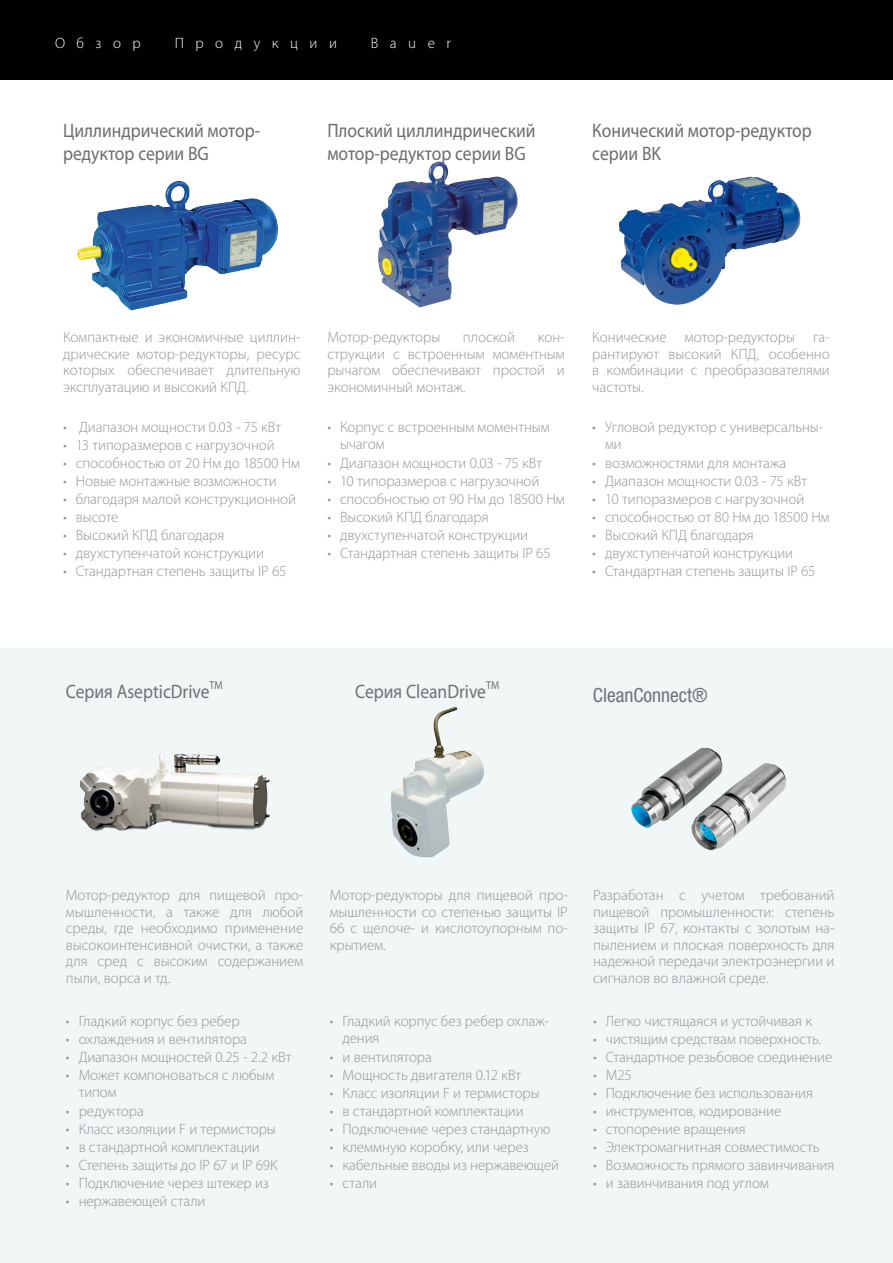
<style>
.page{position:relative;width:893px;height:1263px;background:#fff}
.page>*{position:absolute;margin:0;border:0;box-sizing:border-box;transform-origin:0 0}
.SUBHEADING_RU{font:19.5px/23.4px "Myriad Pro";color:#6c6d70;scale:.9 1}
.SUBHEADING{font:condensed 19.5px "Helvetica Neue LT Std";color:#6c6d70}
.BodycopyPunktListing{font:300 15px/16.5px "Myriad Pro";letter-spacing:-.005em;color:#939598}
.Bodycopy_RU{font:300 15px/16.5px "Myriad Pro";color:#939598;text-align:justify}
.Headline_1_RU{font:300 15px "Myriad Pro";letter-spacing:.77em;color:#fff}
.SUBHEADING_RU-2{font:11.4px "Myriad Pro";color:#6c6d70;scale:.9 1}
</style>
<div class="page">
<div style="left:0;top:0;width:893px;height:80px;background:#010101"></div>
<div style="left:0;top:648px;width:893px;height:615px;background:#f1f6f7"></div>
<img style="left:619px;top:176px;width:182px;height:129px">
<img style="left:378px;top:162px;width:140px;height:145px">
<img style="left:77px;top:180px;width:201px;height:131px">
<img style="left:390px;top:706px;width:94px;height:152px">
<img style="left:80px;top:753px;width:190px;height:79px">
<img style="left:631px;top:747px;width:155px;height:104px">
<p class="Headline_1_RU" style="left:55px;top:35px;width:87px">Обзор</p>
<p class="Headline_1_RU" style="left:175px;top:35px;width:164px">Продукции</p>
<p class="Headline_1_RU" style="left:371px;top:35px;width:82px">Bauer</p>
<p class="SUBHEADING_RU" style="left:63px;top:118px;width:220px">Циллиндрический мотор-</p>
<p class="SUBHEADING_RU" style="left:63px;top:142px;width:164px">редуктор серии BG</p>
<p class="SUBHEADING_RU" style="left:327px;top:118px;width:233px">Плоский циллиндрический мотор-редуктор серии BG</p>
<p class="SUBHEADING_RU" style="left:592px;top:118px;width:245px">Конический мотор-редуктор</p>
<p class="SUBHEADING_RU" style="left:592px;top:142px;width:78px">серии BK</p>
<p class="Bodycopy_RU" style="left:63px;top:329px;width:239px">Компактные и экономичные циллин&shy;дрические мотор-редукторы, ресурс которых обеспечивает длительную эксплуатацию и высокий КПД.</p>
<p class="BodycopyPunktListing" style="left:63px;top:419px;width:220px">• Диапазон мощности 0.03 - 75 кВт</p>
<p class="BodycopyPunktListing" style="left:63px;top:437px;width:213px">• 13 типоразмеров с нагрузочной</p>
<p class="BodycopyPunktListing" style="left:63px;top:455px;width:239px">• способностью от 20 Нм до 18500 Нм</p>
<p class="BodycopyPunktListing" style="left:63px;top:473px;width:215px">• Новые монтажные возможности</p>
<p class="BodycopyPunktListing" style="left:63px;top:491px;width:235px">• благодаря малой конструкционной</p>
<p class="BodycopyPunktListing" style="left:63px;top:509px;width:57px">• высоте</p>
<p class="BodycopyPunktListing" style="left:63px;top:527px;width:163px">• Высокий КПД благодаря</p>
<p class="BodycopyPunktListing" style="left:63px;top:545px;width:202px">• двухступенчатой конструкции</p>
<p class="BodycopyPunktListing" style="left:63px;top:563px;width:225px">• Стандартная степень защиты IP 65</p>
<p class="Bodycopy_RU" style="left:327px;top:329px;width:114px">Мотор-редукторы</p>
<p class="Bodycopy_RU" style="left:463px;top:329px;width:54px">плоской</p>
<p class="Bodycopy_RU" style="left:327px;top:329px;width:239px;text-indent:210px">кон&shy;струкции с встроенным моментным рычагом обеспечивают простой и экономичный монтаж.</p>
<p class="BodycopyPunktListing" style="left:340px;top:419px;width:211px;text-indent:-13px">• Корпус с встроенным моментным ычагом</p>
<p class="BodycopyPunktListing" style="left:327px;top:455px;width:216px">• Диапазон мощности 0.03 - 75 кВт</p>
<p class="BodycopyPunktListing" style="left:327px;top:473px;width:213px">• 10 типоразмеров с нагрузочной</p>
<p class="BodycopyPunktListing" style="left:327px;top:491px;width:239px">• способностью от 90 Нм до 18500 Нм</p>
<p class="BodycopyPunktListing" style="left:327px;top:509px;width:163px">• Высокий КПД благодаря</p>
<p class="BodycopyPunktListing" style="left:327px;top:527px;width:202px">• двухступенчатой конструкции</p>
<p class="BodycopyPunktListing" style="left:327px;top:545px;width:225px">• Стандартная степень защиты IP 65</p>
<p class="Bodycopy_RU" style="left:592px;top:329px;width:239px">Конические мотор-редукторы га&shy;рантируют высокий КПД, особенно в комбинации с преобразователями частоты.</p>
<p class="BodycopyPunktListing" style="left:605px;top:419px;width:220px;text-indent:-13px">• Угловой редуктор с универсальны&shy;ми</p>
<p class="BodycopyPunktListing" style="left:592px;top:455px;width:195px">• возможностями для монтажа</p>
<p class="BodycopyPunktListing" style="left:592px;top:473px;width:216px">• Диапазон мощности 0.03 - 75 кВт</p>
<p class="BodycopyPunktListing" style="left:592px;top:491px;width:213px">• 10 типоразмеров с нагрузочной</p>
<p class="BodycopyPunktListing" style="left:592px;top:509px;width:239px">• способностью от 80 Нм до 18500 Нм</p>
<p class="BodycopyPunktListing" style="left:592px;top:527px;width:163px">• Высокий КПД благодаря</p>
<p class="BodycopyPunktListing" style="left:592px;top:545px;width:202px">• двухступенчатой конструкции</p>
<p class="BodycopyPunktListing" style="left:592px;top:563px;width:225px">• Стандартная степень защиты IP 65</p>
<p class="SUBHEADING_RU" style="left:66px;top:680px;width:161px">Серия AsepticDrive</p>
<p class="SUBHEADING_RU-2" style="left:210px;top:678px;width:16px">TM</p>
<p class="SUBHEADING_RU" style="left:355px;top:680px;width:147px">Серия CleanDrive</p>
<p class="SUBHEADING_RU-2" style="left:486px;top:678px;width:16px">TM</p>
<p class="SUBHEADING" style="left:593px;top:684px;width:116px">CleanConnect®</p>
<p class="Bodycopy_RU" style="left:66px;top:887px;width:239px">Мотор-редуктор для пищевой про&shy;мышленности, а также для любой среды, где необходимо применение высокоинтенсивной очистки, а также для сред с высоким содержанием пыли, ворса и тд.</p>
<p class="BodycopyPunktListing" style="left:66px;top:1013px;width:175px">• Гладкий корпус без ребер</p>
<p class="BodycopyPunktListing" style="left:66px;top:1031px;width:183px">• охлаждения и вентилятора</p>
<p class="BodycopyPunktListing" style="left:66px;top:1049px;width:227px">• Диапазон мощностей 0.25 - 2.2 кВт</p>
<p class="BodycopyPunktListing" style="left:79px;top:1067px;width:197px;text-indent:-13px">• Может компоноваться с любым типом</p>
<p class="BodycopyPunktListing" style="left:66px;top:1103px;width:79px">• редуктора</p>
<p class="BodycopyPunktListing" style="left:66px;top:1121px;width:212px">• Класс изоляции F и термисторы</p>
<p class="BodycopyPunktListing" style="left:66px;top:1139px;width:195px">• в стандартной комплектации</p>
<p class="BodycopyPunktListing" style="left:66px;top:1157px;width:213px">• Степень защиты до IP 67 и IP 69K</p>
<p class="BodycopyPunktListing" style="left:66px;top:1175px;width:204px">• Подключение через штекер из</p>
<p class="BodycopyPunktListing" style="left:66px;top:1193px;width:141px">• нержавеющей стали</p>
<p class="Bodycopy_RU" style="left:330px;top:887px;width:240px">Мотор-редукторы для пищевой про&shy;мышленности со степенью защиты IP 66 с щелоче- и кислотоупорным по&shy;крытием.</p>
<p class="BodycopyPunktListing" style="left:342px;top:1013px;width:208px;text-indent:-13px">• Гладкий корпус без ребер охлаж&shy;дения</p>
<p class="BodycopyPunktListing" style="left:330px;top:1049px;width:104px">• и вентилятора</p>
<p class="BodycopyPunktListing" style="left:330px;top:1067px;width:193px">• Мощность двигателя 0.12 кВт</p>
<p class="BodycopyPunktListing" style="left:330px;top:1085px;width:212px">• Класс изоляции F и термисторы</p>
<p class="BodycopyPunktListing" style="left:330px;top:1103px;width:195px">• в стандартной комплектации</p>
<p class="BodycopyPunktListing" style="left:330px;top:1121px;width:222px">• Подключение через стандартную</p>
<p class="BodycopyPunktListing" style="left:330px;top:1139px;width:201px">• клеммную коробку, или через</p>
<p class="BodycopyPunktListing" style="left:330px;top:1157px;width:231px">• кабельные вводы из нержавеющей</p>
<p class="BodycopyPunktListing" style="left:330px;top:1175px;width:49px">• стали</p>
<p class="Bodycopy_RU" style="left:593px;top:887px;width:243px">Разработан с учетом требований пищевой промышленности: степень защиты IP 67, контакты с золотым на&shy;пылением и плоская поверхность для надежной передачи электроэнергии и сигналов во влажной среде.</p>
<p class="BodycopyPunktListing" style="left:593px;top:1013px;width:220px">• Легко чистящаяся и устойчивая к</p>
<p class="BodycopyPunktListing" style="left:593px;top:1031px;width:230px">• чистящим средствам поверхность.</p>
<p class="BodycopyPunktListing" style="left:593px;top:1049px;width:241px">• Стандартное резьбовое соединение</p>
<p class="BodycopyPunktListing" style="left:593px;top:1067px;width:40px">• M25</p>
<p class="BodycopyPunktListing" style="left:593px;top:1085px;width:221px">• Подключение без использования</p>
<p class="BodycopyPunktListing" style="left:593px;top:1103px;width:190px">• инструментов, кодирование</p>
<p class="BodycopyPunktListing" style="left:593px;top:1121px;width:154px">• стопорение вращения</p>
<p class="BodycopyPunktListing" style="left:593px;top:1139px;width:228px">• Электромагнитная совместимость</p>
<p class="BodycopyPunktListing" style="left:593px;top:1157px;width:243px">• Возможность прямого завинчивания</p>
<p class="BodycopyPunktListing" style="left:593px;top:1175px;width:177px">• и завинчивания под углом</p>
</div>
